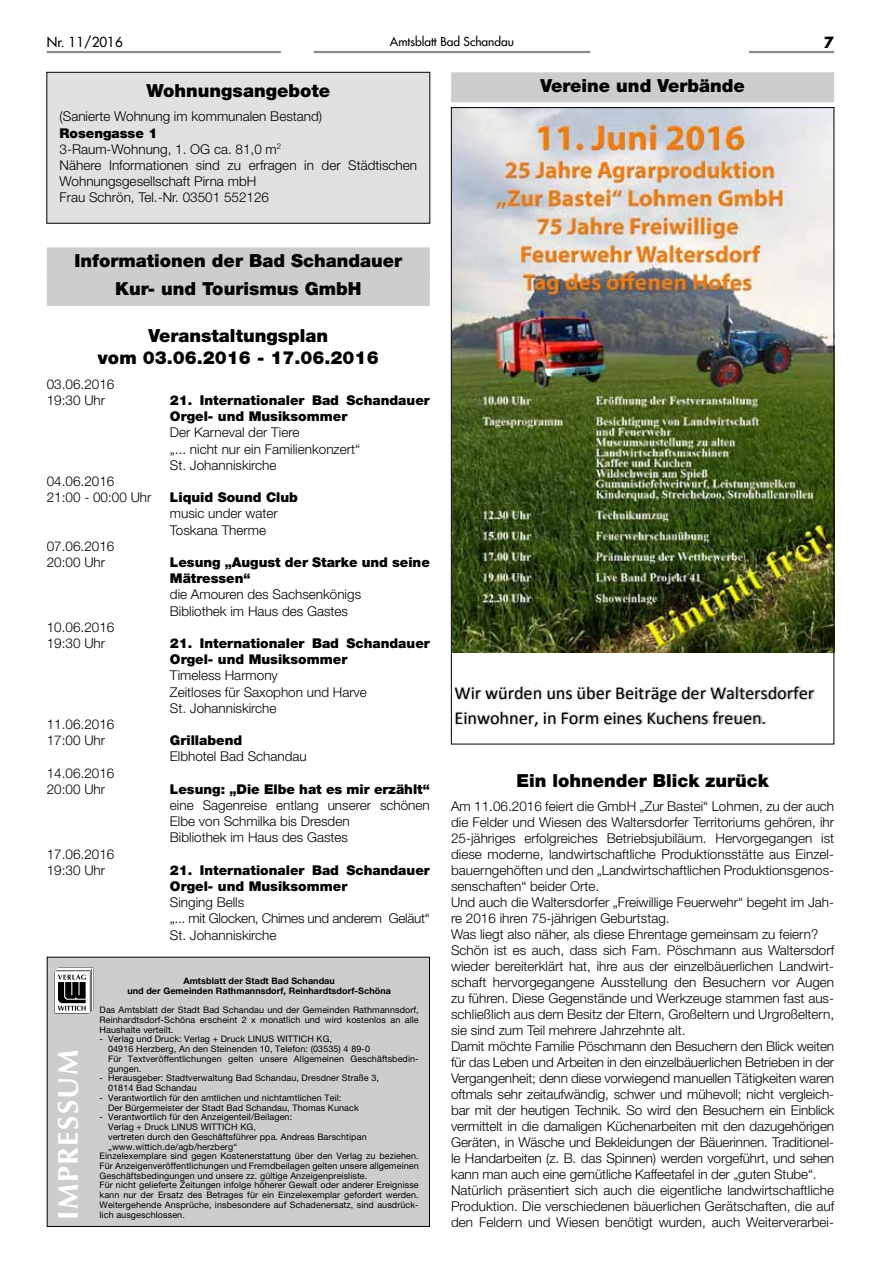
<style>
.page{position:relative;width:881px;height:1263px;background:#fff}
.page>*{position:absolute;margin:0;border:0;box-sizing:border-box;transform-origin:0 0}
.t1{font:700 28.5px "Optima LT";letter-spacing:.05em;color:#fff}
.t2{font:18.15px/24.9px "Calibri";color:#000}
.t3{font:900 18px/28.5px "Helvetica Neue LT";color:#000;text-align:center}
.t4{font:700 15px "Futura LT";color:#000}
.t5{font:300 13.5px/16px "Helvetica Neue LT";color:#000}
.t6{font:900 13.5px/16.2px "Helvetica Neue LT";color:#000}
.t7{font:300 13.5px/16.2px "Helvetica Neue LT";letter-spacing:-.02em;color:#000}
.t8{font:13.5px "Futura LT";color:#000}
.t9{font:12px "Futura LT";color:#000}
.t10{font:9px/9.8px "Helvetica Neue LT";letter-spacing:.01em;color:#000}
.t11{font:700 9px/9.8px "Helvetica Neue LT";letter-spacing:.01em;color:#000;text-align:center}
.s1{font-weight:900}
</style>
<div class="page">
<hr style="left:313px;top:51px;width:277px;height:2px;background:#8c8986">
<hr style="left:47px;top:51px;width:234px;height:2px;background:#8c8986">
<hr style="left:748px;top:51px;width:85px;height:2px;background:#8c8986">
<div style="left:46px;top:72px;width:384px;height:152px;background:#e2e1e0;border:1px solid #000"></div>
<div style="left:47px;top:247px;width:382px;height:30px;background:#cecdcd"></div>
<div style="left:47px;top:276px;width:382px;height:30px;background:#cecdcd"></div>
<div style="left:451px;top:72px;width:382px;height:30px;background:#cecdcd"></div>
<img style="left:455px;top:683px;width:360px;height:17px">
<img style="left:455px;top:699px;width:335px;height:28px">
<img style="left:453px;top:109px;width:378px;height:543px">
<div style="left:47px;top:957px;width:382px;height:270px;background:#cecdcd"></div>
<svg style="left:54px;top:968px;width:39px;height:45px;background:#979797"></svg>
<p class="t8" style="left:47px;top:33px;width:78px">Nr. 11/2016</p>
<p class="t9" style="left:390px;top:33px;width:126px">Amtsblatt Bad Schandau</p>
<p class="t4" style="left:823px;top:33px;width:12px">7</p>
<h3 class="t3" style="left:146px;top:76px;width:185px">Wohnungsangebote</h3>
<p class="t5" style="left:60px;top:108px;width:264px">(Sanierte Wohnung im kommunalen Bestand)</p>
<p class="t5" style="left:60px;top:124px;width:359px"><span class="s1">Rosengasse 1<br></span>3-Raum-Wohnung, 1. OG ca. 81,0 m<sup>2<br></sup>Nähere Informationen sind zu erfragen in der Städtischen Wohnungsgesellschaft Pirna mbH<br>Frau Schrön, Tel.-Nr. 03501 552126</p>
<h3 class="t3" style="left:540px;top:71px;width:206px">Vereine und Verbände</h3>
<h3 class="t3" style="left:74px;top:246px;width:329px">Informationen der Bad Schandauer<br>Kur- und Tourismus GmbH</h3>
<h3 class="t3" style="left:98px;top:325px;width:282px;line-height:21.6px">Veranstaltungsplan<br>vom 03.06.2016 - 17.06.2016</h3>
<p class="t5" style="left:47px;top:376px;width:69px">03.06.2016<br>19:30 Uhr</p>
<p class="t6" style="left:170px;top:392px;width:261px">21. Internationaler Bad Schandauer<br>Orgel- und Musiksommer</p>
<p class="t5" style="left:170px;top:424px;width:192px">Der Karneval der Tiere<br>„... nicht nur ein Familienkonzert“<br>St. Johanniskirche</p>
<p class="t5" style="left:47px;top:473px;width:106px">04.06.2016<br>21:00 - 00:00 Uhr</p>
<p class="t5" style="left:47px;top:538px;width:69px">07.06.2016<br>20:00 Uhr</p>
<p class="t5" style="left:47px;top:619px;width:69px">10.06.2016<br>19:30 Uhr</p>
<p class="t5" style="left:47px;top:716px;width:69px">11.06.2016<br>17:00 Uhr</p>
<p class="t5" style="left:47px;top:764px;width:69px">14.06.2016<br>20:00 Uhr</p>
<p class="t5" style="left:47px;top:845px;width:69px">17.06.2016<br>19:30 Uhr</p>
<p class="t6" style="left:170px;top:489px;width:130px">Liquid Sound Club</p>
<p class="t5" style="left:170px;top:505px;width:109px">music under water<br>Toskana Therme</p>
<p class="t6" style="left:170px;top:554px;width:261px">Lesung „August der Starke und seine<br>Mätressen“</p>
<p class="t5" style="left:170px;top:586px;width:193px">die Amouren des Sachsenkönigs<br>Bibliothek im Haus des Gastes</p>
<p class="t6" style="left:170px;top:635px;width:261px">21. Internationaler Bad Schandauer<br>Orgel- und Musiksommer</p>
<p class="t5" style="left:170px;top:667px;width:198px">Timeless Harmony<br>Zeitloses für Saxophon und Harve<br>St. Johanniskirche</p>
<p class="t6" style="left:170px;top:732px;width:74px">Grillabend</p>
<p class="t5" style="left:170px;top:748px;width:138px">Elbhotel Bad Schandau</p>
<p class="t6" style="left:170px;top:781px;width:261px">Lesung: „Die Elbe hat es mir erzählt“</p>
<p class="t5" style="left:170px;top:797px;width:261px">eine Sagenreise entlang unserer schönen<br>Elbe von Schmilka bis Dresden<br>Bibliothek im Haus des Gastes</p>
<p class="t6" style="left:170px;top:862px;width:261px">21. Internationaler Bad Schandauer<br>Orgel- und Musiksommer</p>
<p class="t7" style="left:170px;top:894px;width:261px">Singing Bells<br>„... mit Glocken, Chimes und anderem Geläut“<br>St. Johanniskirche</p>
<h1 class="t1" style="left:51px;top:1219px;width:171px;rotate:-90deg">IMPRESSUM</h1>
<p class="t11" style="left:127px;top:975px;width:265px">Amtsblatt der Stadt Bad Schandau<br>und der Gemeinden Rathmannsdorf, Reinhardtsdorf-Schöna</p>
<p class="t10" style="left:99px;top:1005px;width:320px;text-align:justify">Das Amtsblatt der Stadt Bad Schandau und der Gemeinden Rathmannsdorf, Reinhardtsdorf-Schöna erscheint 2 x monatlich und wird kostenlos an alle Haushalte verteilt.</p>
<p class="t10" style="left:108px;top:1034px;width:312px;text-indent:-9px">- Verlag und Druck: Verlag + Druck LINUS WITTICH KG,<br>04916 Herzberg, An den Steinenden 10, Telefon: (03535) 4 89-0<br>Für Textveröffentlichungen gelten unsere Allgemeinen Geschäftsbedin&shy;gungen.</p>
<p class="t10" style="left:108px;top:1073px;width:272px;text-indent:-9px">- Herausgeber: Stadtverwaltung Bad Schandau, Dresdner Straße 3,<br>01814 Bad Schandau</p>
<p class="t10" style="left:108px;top:1092px;width:252px;text-indent:-9px">- Verantwortlich für den amtlichen und nichtamtlichen Teil:<br>Der Bürgermeister der Stadt Bad Schandau, Thomas Kunack</p>
<p class="t10" style="left:99px;top:1112px;width:194px">- Verantwortlich für den Anzeigenteil/Beilagen:</p>
<p class="t10" style="left:108px;top:1122px;width:149px">Verlag + Druck LINUS WITTICH KG,</p>
<p class="t10" style="left:108px;top:1131px;width:260px">vertreten durch den Geschäftsführer ppa. Andreas Barschtipan</p>
<p class="t10" style="left:108px;top:1141px;width:130px">„www.wittich.de/agb/herzberg“</p>
<p class="t10" style="left:99px;top:1151px;width:320px">Einzelexemplare sind gegen Kostenerstattung über den Verlag zu beziehen.</p>
<p class="t10" style="left:99px;top:1161px;width:320px">Für Anzeigenveröffentlichungen und Fremdbeilagen gelten unsere allgemeinen</p>
<p class="t10" style="left:99px;top:1170px;width:269px">Geschäftsbedingungen und unsere zz. gültige Anzeigenpreisliste.</p>
<p class="t10" style="left:99px;top:1180px;width:320px">Für nicht gelieferte Zeitungen infolge höherer Gewalt oder anderer Ereignisse</p>
<p class="t10" style="left:99px;top:1190px;width:320px">kann nur der Ersatz des Betrages für ein Einzelexemplar gefordert werden.</p>
<p class="t10" style="left:99px;top:1200px;width:320px">Weitergehende Ansprüche, insbesondere auf Schadenersatz, sind ausdrück-</p>
<p class="t10" style="left:99px;top:1209px;width:87px">lich ausgeschlossen.</p>
<h2 class="t2" style="left:454px;top:681px;width:361px">Wir würden uns über Beiträge der Waltersdorfer<br>Einwohner, in Form eines Kuchens freuen.</h2>
<h3 class="t3" style="left:516px;top:766px;width:254px">Ein lohnender Blick zurück</h3>
<p class="t5" style="left:451px;top:798px;width:384px">Am 11.06.2016 feiert die GmbH „Zur Bastei“ Lohmen, zu der auch die Felder und Wiesen des Waltersdorfer Territoriums gehören, ihr 25-jähriges erfolgreiches Betriebsjubiläum. Hervorgegangen ist diese moderne, landwirtschaftliche Produktionsstätte aus Einzel&shy;bauerngehöften und den „Landwirtschaftlichen Produktionsgenos&shy;senschaften“ beider Orte.<br>Und auch die Waltersdorfer „Freiwillige Feuerwehr“ begeht im Jah&shy;re 2016 ihren 75-jährigen Geburtstag.<br>Was liegt also näher, als diese Ehrentage gemeinsam zu feiern?<br>Schön ist es auch, dass sich Fam. Pöschmann aus Waltersdorf wieder bereiterklärt hat, ihre aus der einzelbäuerlichen Landwirt&shy;schaft hervorgegangene Ausstellung den Besuchern vor Augen zu führen. Diese Gegenstände und Werkzeuge stammen fast aus&shy;schließlich aus dem Besitz der Eltern, Großeltern und Urgroßeltern, sie sind zum Teil mehrere Jahrzehnte alt.<br>Damit möchte Familie Pöschmann den Besuchern den Blick weiten für das Leben und Arbeiten in den einzelbäuerlichen Betrieben in der Vergangenheit; denn diese vorwiegend manuellen Tätigkeiten waren oftmals sehr zeitaufwändig, schwer und mühevoll; nicht vergleich&shy;bar mit der heutigen Technik. So wird den Besuchern ein Einblick vermittelt in die damaligen Küchenarbeiten mit den dazugehörigen Geräten, in Wäsche und Bekleidungen der Bäuerinnen. Traditionel&shy;le Handarbeiten (z. B. das Spinnen) werden vorgeführt, und sehen kann man auch eine gemütliche Kaffeetafel in der „guten Stube“.<br>Natürlich präsentiert sich auch die eigentliche landwirtschaftliche Produktion. Die verschiedenen bäuerlichen Gerätschaften, die auf den Feldern und Wiesen benötigt wurden, auch Weiterverarbei-</p>
</div>
